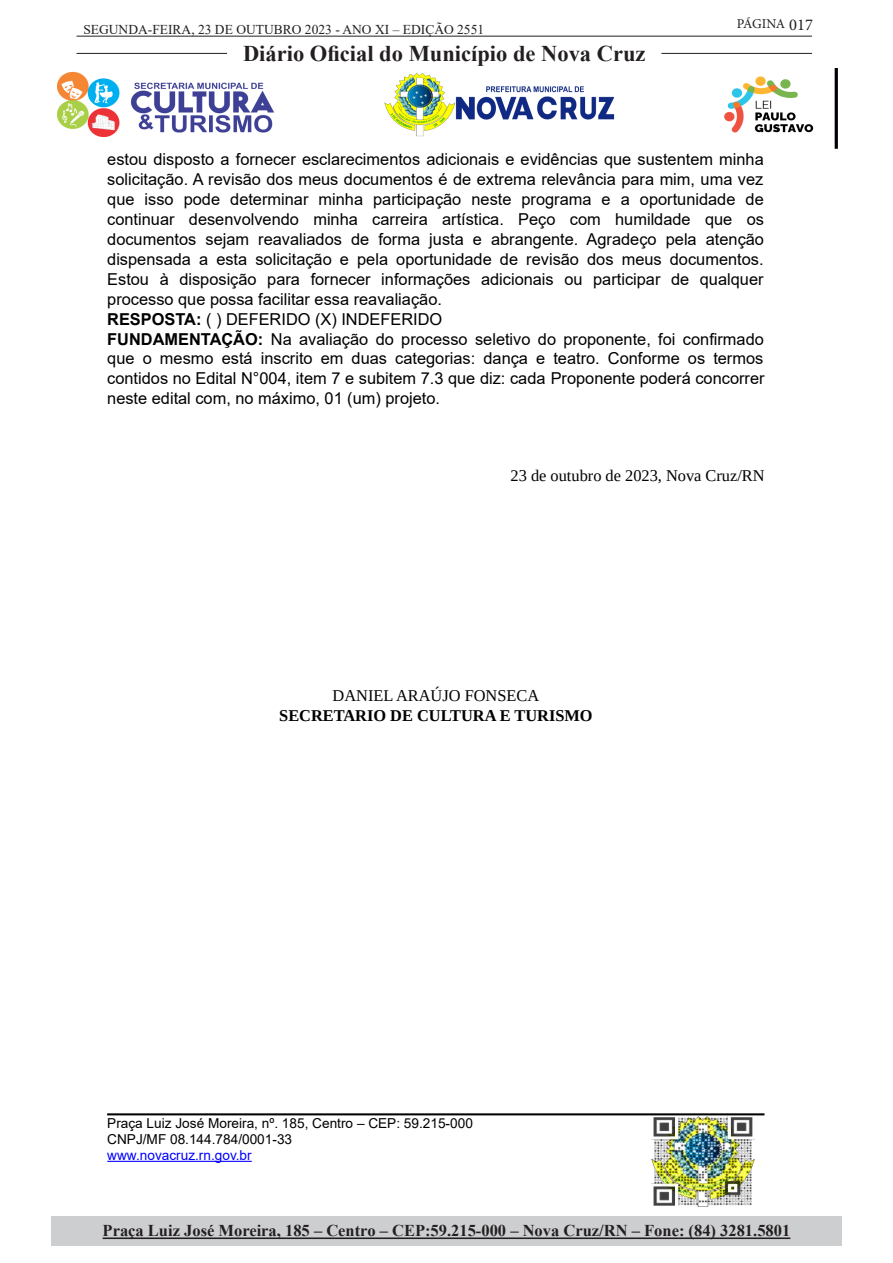
<style>
.page{position:relative;width:893px;height:1263px;background:#fff}
.page>*{position:absolute;margin:0;border:0;box-sizing:border-box;transform-origin:0 0}
.t1{font:700 22.5px "Times New Roman";color:#231f20}
.t2{font:700 16.5px "Times New Roman";color:#231f20}
.t3{font:16.35px/20px "Arial";color:#000}
.t4{font:700 16.35px/20px "Liberation Serif";color:#000;text-align:center}
.t5{font:16.35px "Liberation Serif";color:#000}
.t6{font:13.65px/15.8px "Arial";color:#000}
.t7{font:13.5px "Times New Roman";color:#231f20}
.t8{font:13.5px "Minion Pro";letter-spacing:-.03em;color:#231f20}
.s1{font-size:16.5px}
.s2{font-weight:700}
.s3{font-weight:400}
.s4{color:#00f}
</style>
<div class="page">
<hr style="left:77px;top:36px;width:735px;height:1px;background:#231f20">
<hr style="left:77px;top:53px;width:150px;height:1px;background:#231f20">
<hr style="left:661px;top:53px;width:151px;height:1px;background:#231f20">
<div style="left:51px;top:1216px;width:791px;height:29px;background:#cdced0"></div>
<hr style="left:103px;top:1237px;width:687px;height:2px;background:#231f20">
<hr style="left:107px;top:1161px;width:145px;height:1px;background:#00f">
<hr style="left:107px;top:1113px;width:657px;height:2px;background:#000">
<img style="left:58px;top:68px;width:779px;height:80px">
<img style="left:651px;top:1116px;width:103px;height:91px">
<p class="t7" style="left:83px;top:20px;width:402px">SEGUNDA-FEIRA, 23 DE OUTUBRO 2023 - ANO XI – EDIÇÃO 2551</p>
<h1 class="t1" style="left:243px;top:37px;width:404px">Diário Oficial do Município de Nova Cruz</h1>
<p class="t8" style="left:737px;top:15px;width:78px">PÁGINA <span class="s1">017</span></p>
<p class="t3" style="left:107px;top:149px;width:659px">estou disposto a fornecer esclarecimentos adicionais e evidências que sustentem minha solicitação. A revisão dos meus documentos é de extrema relevância para mim, uma vez que isso pode determinar minha participação neste programa e a oportunidade de continuar desenvolvendo minha carreira artística. Peço com humildade que os documentos sejam reavaliados de forma justa e abrangente. Agradeço pela atenção dispensada a esta solicitação e pela oportunidade de revisão dos meus documentos.<br>Estou à disposição para fornecer informações adicionais ou participar de qualquer processo que possa facilitar essa reavaliação.<br><span class="s2">RESPOSTA:</span> ( ) DEFERIDO (X) INDEFERIDO<br><span class="s2">FUNDAMENTAÇÃO:</span> Na avaliação do processo seletivo do proponente, foi confirmado que o mesmo está inscrito em duas categorias: dança e teatro. Conforme os termos contidos no Edital N°004, item 7 e subitem 7.3 que diz: cada Proponente poderá concorrer neste edital com, no máximo, 01 (um) projeto.</p>
<p class="t5" style="left:511px;top:467px;width:256px">23 de outubro de 2023, Nova Cruz/RN</p>
<p class="t4" style="left:279px;top:685px;width:315px"><span class="s3">DANIEL ARAÚJO FONSECA<br></span>SECRETARIO DE CULTURA E TURISMO</p>
<p class="t6" style="left:107px;top:1116px;width:367px">Praça Luiz José Moreira, nº. 185, Centro – CEP: 59.215-000<br>CNPJ/MF 08.144.784/0001-33<br><span class="s4">www.novacruz.rn.gov.br</span></p>
<p class="t2" style="left:103px;top:1219px;width:689px">Praça Luiz José Moreira, 185 – Centro – CEP:59.215-000 – Nova Cruz/RN – Fone: (84) 3281.5801</p>
</div>
